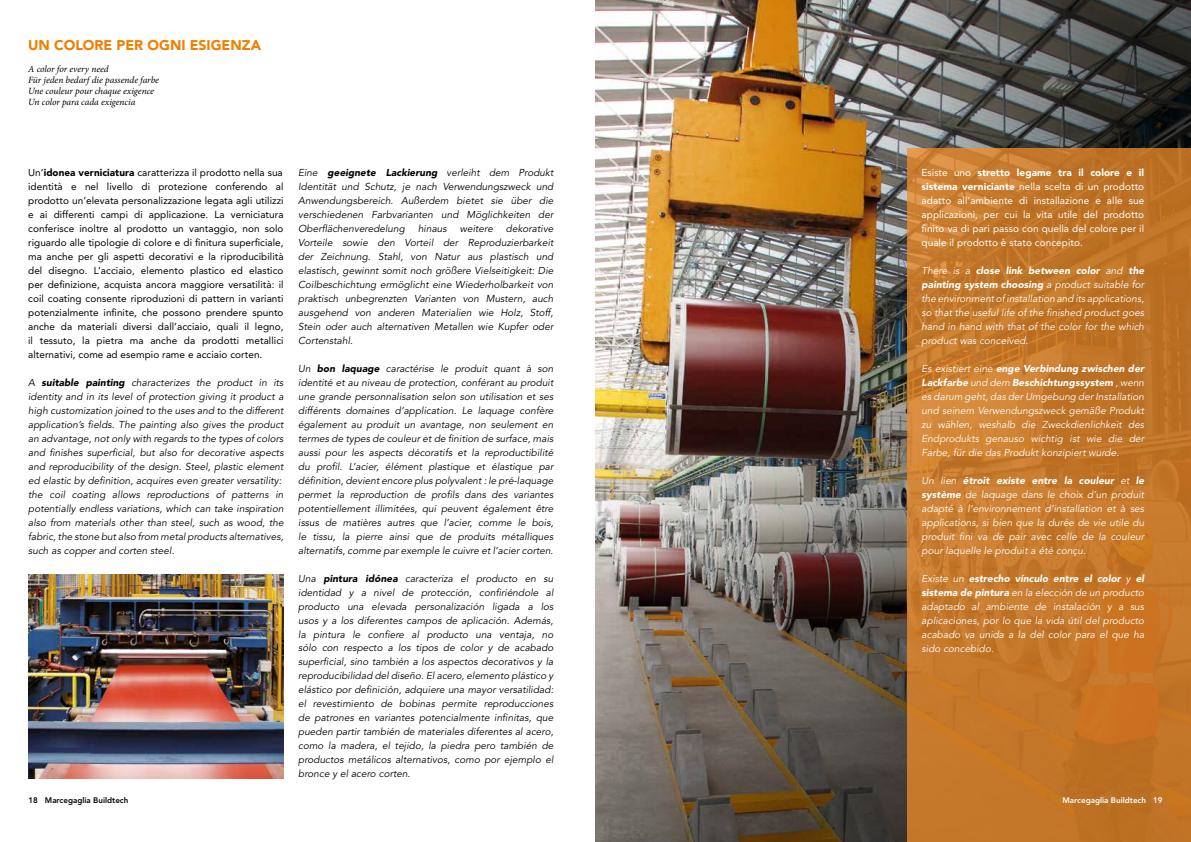
<style>
.page{position:relative;width:1191px;height:842px;background:#fff}
.page>*{position:absolute;margin:0;border:0;box-sizing:border-box;transform-origin:0 0}
.t1{font:900 14px "Avenir LT Std";color:#f07f00}
.t2{font:italic 10px/14px "Avenir LT Std";letter-spacing:.005em;color:#000;text-align:justify}
.t3{font:italic 10px/14px "Avenir LT Std";letter-spacing:.005em;color:#fff;text-align:justify}
.t4{font:10px/14px "Avenir LT Std";letter-spacing:.005em;color:#000;text-align:justify}
.t5{font:10px/14px "Avenir LT Std";letter-spacing:.005em;color:#fff;text-align:justify}
.t6{font:italic 9.5px/11px "Minion Pro";letter-spacing:-.005em;color:#000}
.t7{font:800 8px "Avenir LT Std";color:#000}
.t8{font:800 8px "Avenir LT Std";color:#fff}
.s1{font-weight:900}
</style>
<div class="page">
<img style="left:595px;top:0;width:596px;height:842px">
<svg style="left:907px;top:148px;width:284px;height:694px;background:#c57729"></svg>
<img style="left:28px;top:575px;width:255px;height:203px">
<h1 class="t1" style="left:28px;top:37px;width:234px">UN COLORE PER OGNI ESIGENZA</h1>
<p class="t6" style="left:28px;top:64px;width:132px">A color for every need<br>Für jeden bedarf die passende farbe<br>Une couleur pour chaque exigence<br>Un color para cada exigencia</p>
<p class="t4" style="left:28px;top:166px;width:257px">Un’<span class="s1">idonea verniciatura</span> caratterizza il prodotto nella sua identità e nel livello di protezione conferendo al prodotto un’elevata personalizzazione legata agli utilizzi e ai differenti campi di applicazione. La verniciatura conferisce inoltre al prodotto un vantaggio, non solo riguardo alle tipologie di colore e di finitura superficiale, ma anche per gli aspetti decorativi e la riproducibilità del disegno. L’acciaio, elemento plastico ed elastico per definizione, acquista ancora maggiore versatilità: il coil coating consente riproduzioni di pattern in varianti potenzialmente infinite, che possono prendere spunto anche da materiali diversi dall’acciaio, quali il legno, il tessuto, la pietra ma anche da prodotti metallici alternativi, come ad esempio rame e acciaio corten.</p>
<p class="t2" style="left:28px;top:376px;width:257px;text-align:left">A <span class="s1">suitable painting</span> characterizes the product in its identity and in its level of protection giving it product a high customization joined to the uses and to the different application’s fields. The painting also gives the product an advantage, not only with regards to the types of colors and finishes superficial, but also for decorative aspects and reproducibility of the design. Steel, plastic element ed elastic by definition, acquires even greater versatility: the coil coating allows reproductions of patterns in potentially endless variations, which can take inspiration also from materials other than steel, such as wood, the fabric, the stone but also from metal products alternatives, such as copper and corten steel.</p>
<p class="t2" style="left:298px;top:166px;width:257px">Eine <span class="s1">geeignete Lackierung</span> verleiht dem Produkt Identität und Schutz, je nach Verwendungszweck und Anwendungsbereich. Außerdem bietet sie über die verschiedenen Farbvarianten und Möglichkeiten der Oberflächenveredelung</p>
<p class="t2" style="left:298px;top:222px;width:257px;text-indent:208px">dekorative Vorteile sowie den Vorteil der Reproduzierbarkeit der Zeichnung. Stahl, von Natur aus plastisch und elastisch, gewinnt somit noch größere Vielseitigkeit: Die Coilbeschichtung ermöglicht eine Wiederholbarkeit von praktisch unbegrenzten Varianten von Mustern, auch ausgehend von anderen Materialien wie Holz, Stoff, Stein oder auch alternativen Metallen wie Kupfer oder Cortenstahl.</p>
<p class="t2" style="left:298px;top:362px;width:257px">Un <span class="s1">bon laquage</span> caractérise le produit quant à son identité et au niveau de protection, conférant au produit une grande personnalisation selon son utilisation et ses différents domaines d’application. Le laquage confère également au produit un avantage, non seulement en termes de types de couleur et de finition de surface, mais aussi pour les aspects décoratifs et la reproductibilité du profil. L’acier, élément plastique et élastique par définition, devient encore plus polyvalent : le pré-laquage permet la reproduction de profils dans des variantes potentiellement illimitées, qui peuvent également être issus de matières autres que l’acier, comme le bois, le tissu, la pierre ainsi que de produits métalliques alternatifs, comme par exemple le cuivre et l’acier corten.</p>
<p class="t2" style="left:298px;top:572px;width:257px">Una <span class="s1">pintura idónea</span> caracteriza el producto en su identidad y a nivel de protección, confiriéndole al producto una elevada personalización ligada a los usos y a los diferentes campos de aplicación. Además, la pintura le confiere al producto una ventaja, no sólo con respecto a los tipos de color y de acabado superficial, sino también a los aspectos decorativos y la reproducibilidad del diseño. El acero, elemento plástico y elástico por definición, adquiere una mayor versatilidad: el revestimiento de bobinas permite reproducciones de patrones en variantes potencialmente infinitas, que pueden partir también de materiales diferentes al acero, como la madera, el tejido, la piedra pero también de productos metálicos alternativos, como por ejemplo el bronce y el acero corten.</p>
<p class="t2" style="left:418px;top:222px;width:30px">hinaus</p>
<p class="t2" style="left:460px;top:222px;width:35px">weitere</p>
<p class="t5" style="left:921px;top:166px;width:224px">Esiste uno <span class="s1">stretto legame tra il colore e il sistema verniciante</span> nella scelta di un prodotto adatto all’ambiente di installazione e alle sue applicazioni, per cui la vita utile del prodotto finito va di pari passo con quella del colore per il quale il prodotto è stato concepito.</p>
<p class="t3" style="left:921px;top:264px;width:224px">There is a <span class="s1">close link between color</span> and <span class="s1">the painting system choosing</span> a product suitable for the environment of installation and its applications, so that the useful life of the finished product goes hand in hand with that of the color for the which product was conceived.</p>
<p class="t3" style="left:921px;top:362px;width:224px">Es existiert eine <span class="s1">enge Verbindung zwischen der Lackfarbe</span> und dem <span class="s1">Beschichtungssystem</span> , wenn es darum geht, das der Umgebung der Installation und seinem Verwendungszweck gemäße Produkt zu wählen, weshalb die Zweckdienlichkeit des Endprodukts genauso wichtig ist wie die der Farbe, für die das Produkt konzipiert wurde.</p>
<p class="t3" style="left:921px;top:474px;width:224px">Un lien <span class="s1">étroit existe entre la couleur</span> et <span class="s1">le système</span> de laquage dans le choix d’un produit adapté à l’environnement d’installation et à ses applications, si bien que la durée de vie utile du produit fini va de pair avec celle de la couleur pour laquelle le produit a été conçu.</p>
<p class="t3" style="left:921px;top:572px;width:224px">Existe un <span class="s1">estrecho vínculo entre el color</span> y <span class="s1">el sistema de pintura</span> en la elección de un producto adaptado al ambiente de instalación y a sus aplicaciones, por lo que la vida útil del producto acabado va unida a la del color para el que ha sido concebido.</p>
<p class="t7" style="left:28px;top:795px;width:102px">18 Marcegaglia Buildtech</p>
<p class="t8" style="left:1062px;top:795px;width:102px">Marcegaglia Buildtech 19</p>
</div>
